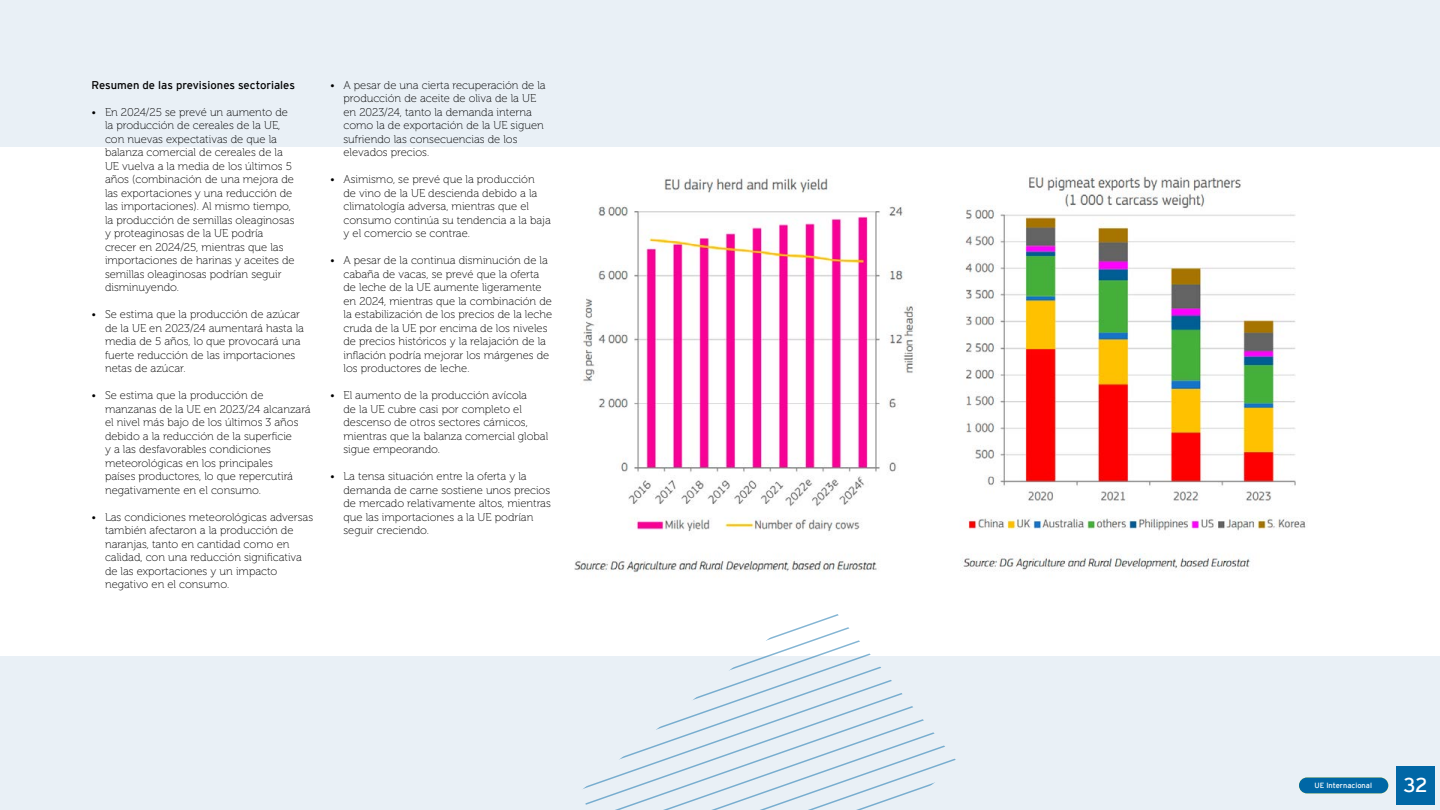
<style>
.page{position:relative;width:1440px;height:810px;background:#fff}
.page>*{position:absolute;margin:0;border:0;box-sizing:border-box;transform-origin:0 0}
.t1{font:20.02px "Interstate";color:#fff}
.t2{font:11.25px/13.5px "Museo 100";color:#000}
.t3{font:11.25px "Interstate";color:#000}
.t4{font:7.5px "Interstate";color:#fff}
</style>
<div class="page">
<div style="left:0;top:0;width:1440px;height:147px;background:#e9f0f6"></div>
<div style="left:0;top:656px;width:1440px;height:154px;background:#e9f0f6"></div>
<svg style="left:583px;top:614px;width:373px;height:196px"></svg>
<img style="left:574px;top:178px;width:341px;height:394px">
<img style="left:962px;top:176px;width:344px;height:395px">
<div style="left:1396px;top:766px;width:39px;height:39px;background:#0067a6"></div>
<div style="left:1299px;top:778px;width:89px;height:15px;background:#0067a6;border-radius:8px"></div>
<p class="t3" style="left:92px;top:78px;width:205px">Resumen de las previsiones sectoriales</p>
<p class="t2" style="left:105px;top:105px;width:191px;text-indent:-14px">• En 2024/25 se prevé un aumento de la producción de cereales de la UE, con nuevas expectativas de que la balanza comercial de cereales de la UE vuelva a la media de los últimos 5 años (combinación de una mejora de las exportaciones y una reducción de las importaciones). Al mismo tiempo, la producción de semillas oleaginosas y proteaginosas de la UE podría crecer en 2024/25, mientras que las importaciones de harinas y aceites de semillas oleaginosas podrían seguir disminuyendo.</p>
<p class="t2" style="left:105px;top:308px;width:201px;text-indent:-14px">• Se estima que la producción de azúcar de la UE en 2023/24 aumentará hasta la media de 5 años, lo que provocará una fuerte reducción de las importaciones netas de azúcar.</p>
<p class="t2" style="left:105px;top:389px;width:207px;text-indent:-14px">• Se estima que la producción de manzanas de la UE en 2023/24 alcanzará el nivel más bajo de los últimos 3 años debido a la reducción de la superficie<br>y a las desfavorables condiciones meteorológicas en los principales<br>países productores, lo que repercutirá negativamente en el consumo.</p>
<p class="t2" style="left:105px;top:510px;width:210px;text-indent:-14px">• Las condiciones meteorológicas adversas también afectaron a la producción de naranjas, tanto en cantidad como en calidad, con una reducción significativa de las exportaciones y un impacto negativo en el consumo.</p>
<p class="t2" style="left:344px;top:78px;width:204px;text-indent:-14px">• A pesar de una cierta recuperación de la producción de aceite de oliva de la UE en 2023/24, tanto la demanda interna como la de exportación de la UE siguen sufriendo las consecuencias de los elevados precios.</p>
<p class="t2" style="left:344px;top:173px;width:209px;text-indent:-14px">• Asimismo, se prevé que la producción<br>de vino de la UE descienda debido a la climatología adversa, mientras que el consumo continúa su tendencia a la baja y el comercio se contrae.</p>
<p class="t2" style="left:344px;top:254px;width:210px;text-indent:-14px">• A pesar de la continua disminución de la cabaña de vacas, se prevé que la oferta de leche de la UE aumente ligeramente en 2024, mientras que la combinación de la estabilización de los precios de la leche cruda de la UE por encima de los niveles de precios históricos y la relajación de la inflación podría mejorar los márgenes de los productores de leche.</p>
<p class="t2" style="left:344px;top:389px;width:206px;text-indent:-14px">• El aumento de la producción avícola<br>de la UE cubre casi por completo el descenso de otros sectores cárnicos, mientras que la balanza comercial global sigue empeorando.</p>
<p class="t2" style="left:344px;top:470px;width:209px;text-indent:-14px">• La tensa situación entre la oferta y la demanda de carne sostiene unos precios de mercado relativamente altos, mientras que las importaciones a la UE podrían seguir creciendo.</p>
<p class="t4" style="left:1329px;top:781px;width:31px">Editorial</p>
<h1 class="t1" style="left:1403px;top:774px;width:26px">32</h1>
<p class="t4" style="left:1315px;top:781px;width:59px">UE Internacional</p>
</div>
